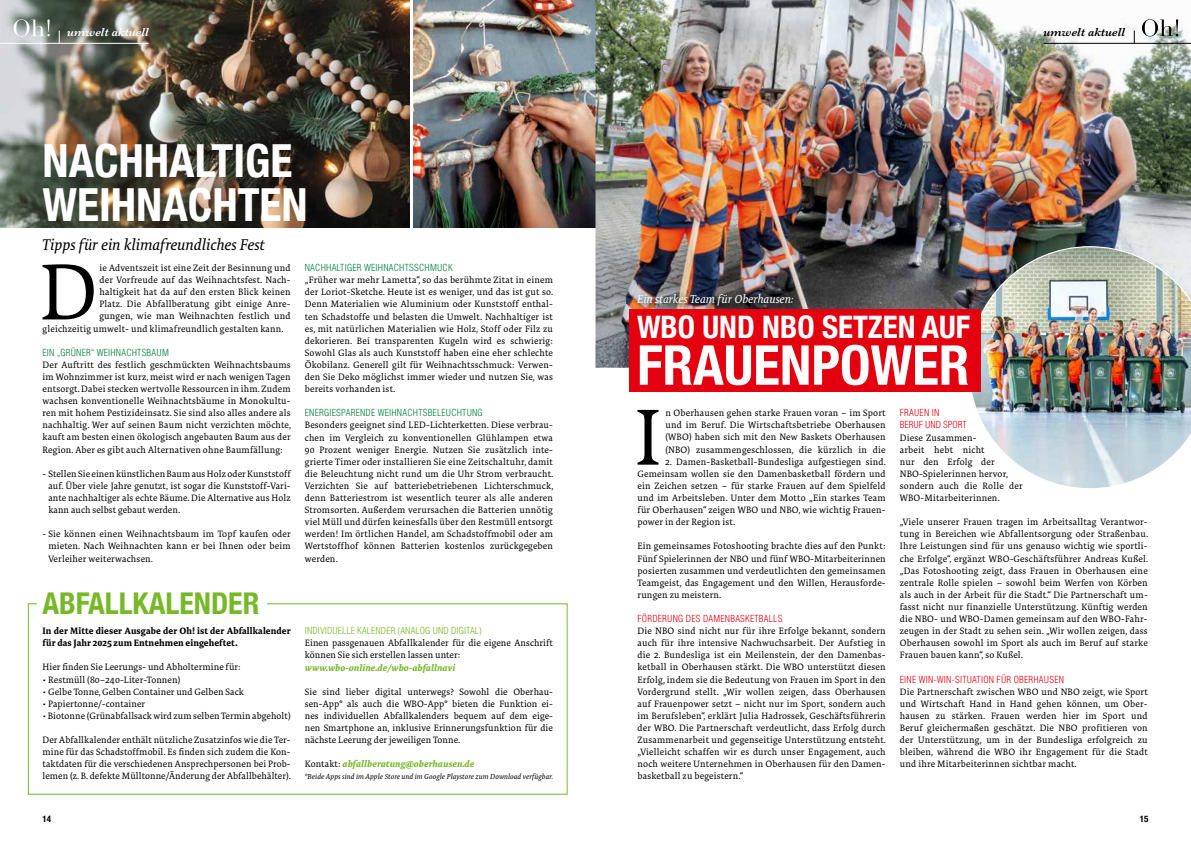
<style>
.page{position:relative;width:1191px;height:842px;background:#fff}
.page>*{position:absolute;margin:0;border:0;box-sizing:border-box;transform-origin:0 0}
.t1{font:81.7px "Tundra Pro";color:#000}
.t2{font:700 condensed 55px "Helvetica Neue";color:#fff}
.t3{font:700 condensed 45.6px/43.5px "Helvetica Neue";color:#fff}
.t4{font:700 condensed 31px "Helvetica Neue";color:#fff}
.t5{font:700 condensed 30px "Helvetica Neue";color:#76b828}
.t6{font:italic 16px "Tundra Pro";color:#000}
.t7{font:italic 12px "Tundra Pro";color:#fff}
.t8{font:italic 600 12px "Baskerville";color:#fff}
.t9{font:italic 600 12px "Baskerville";color:#000}
.t10{font:9.5px/12.1px "Tundra Pro";letter-spacing:.02em;color:#000;text-align:justify}
.t11{font:300 condensed 9.5px "Helvetica";letter-spacing:.02em;color:#008036}
.t12{font:700 9.5px/12.1px "Tundra Pro";letter-spacing:.01em;color:#000}
.t13{font:italic 700 9.5px "Tundra Pro";letter-spacing:.01em;color:#76b828}
.t14{font:300 condensed 9.5px "Helvetica";letter-spacing:.02em;color:#e3000f}
.t15{font:300 condensed 9.5px "Helvetica";letter-spacing:.01em;color:#76b828}
.t16{font:300 condensed 9.5px/12.1px "Helvetica";color:#e3000f}
.t17{font:700 condensed 9px "Helvetica Neue";color:#000}
.t18{font:italic 7.5px "Tundra Pro";letter-spacing:.01em;color:#000}
.s1{font-weight:400;font-style:normal;color:#000}
</style>
<div class="page">
<img style="left:413px;top:0;width:182px;height:227px">
<img style="left:0;top:0;width:410px;height:227px">
<div style="left:28px;top:603px;width:539px;height:192px;border:1px solid #76b828"></div>
<img style="left:595px;top:0;width:596px;height:368px">
<img style="left:634px;top:290px;width:166px;height:20px">
<img style="left:968px;top:246px;width:223px;height:242px">
<div style="left:629px;top:310px;width:352px;height:82px;background:#e3000f"></div>
<div style="left:37px;top:598px;width:230px;height:13px;background:#fff"></div>
<hr style="left:0;top:43px;width:148px;height:1px;background:#fff">
<svg style="left:59px;top:31px;width:1px;height:12px"></svg>
<svg style="left:14px;top:19px;width:36px;height:17px"></svg>
<hr style="left:1043px;top:43px;width:148px;height:1px;background:#000">
<svg style="left:1134px;top:31px;width:1px;height:12px"></svg>
<svg style="left:1142px;top:19px;width:36px;height:17px"></svg>
<p class="t8" style="left:67px;top:24px;width:83px">umwelt aktuell</p>
<p class="t9" style="left:1043px;top:24px;width:83px">umwelt aktuell</p>
<h3 class="t3" style="left:43px;top:136px;width:267px">NACHHALTIGE<br>WEIHNACHTEN</h3>
<h3 class="t6" style="left:43px;top:235px;width:224px">Tipps für ein klimafreundliches Fest</h3>
<h1 class="t1" style="left:40px;top:242px;width:60px">D</h1>
<p class="t10" style="left:99px;top:262px;width:193px">ie Adventszeit ist eine Zeit der Besinnung und</p>
<p class="t10" style="left:99px;top:274px;width:193px">der Vorfreude auf das Weihnachtsfest. Nach-</p>
<p class="t10" style="left:99px;top:286px;width:193px">haltigkeit hat da auf den ersten Blick keinen</p>
<p class="t10" style="left:99px;top:298px;width:193px">Platz. Die Abfallberatung gibt einige Anre-</p>
<p class="t10" style="left:99px;top:310px;width:193px">gungen, wie man Weihnachten festlich und</p>
<p class="t10" style="left:43px;top:322px;width:243px">gleichzeitig umwelt- und klimafreundlich gestalten kann.</p>
<p class="t11" style="left:43px;top:346px;width:128px">EIN „GRÜNER“ WEIHNACHTSBAUM</p>
<p class="t10" style="left:43px;top:359px;width:250px">Der Auftritt des festlich geschmückten Weihnachtsbaums im Wohnzimmer ist kurz, meist wird er nach wenigen Tagen entsorgt. Dabei stecken wertvolle Ressourcen in ihm. Zudem wachsen konventionelle Weihnachtsbäume in Monokultu&shy;ren mit hohem Pestizideinsatz. Sie sind also alles andere als nachhaltig. Wer auf seinen Baum nicht verzichten möchte, kauft am besten einen ökologisch angebauten Baum aus der Region. Aber es gibt auch Alternativen ohne Baumfällung:</p>
<p class="t10" style="left:48px;top:468px;width:244px;text-indent:-6px">- Stellen Sie einen künstlichen Baum aus Holz oder Kunststoff auf. Über viele Jahre genutzt, ist sogar die Kunststoff-Vari&shy;ante nachhaltiger als echte Bäume. Die Alternative aus Holz kann auch selbst gebaut werden.</p>
<p class="t10" style="left:48px;top:528px;width:244px;text-indent:-6px">- Sie können einen Weihnachtsbaum im Topf kaufen oder mieten. Nach Weihnachten kann er bei Ihnen oder beim Verleiher weiterwachsen.</p>
<h3 class="t5" style="left:43px;top:579px;width:218px">ABFALLKALENDER</h3>
<p class="t12" style="left:43px;top:625px;width:250px">In der Mitte dieser Ausgabe der Oh! ist der Abfallkalender für das Jahr 2025 zum Entnehmen eingeheftet.</p>
<p class="t10" style="left:43px;top:661px;width:200px">Hier finden Sie Leerungs- und Abholtermine für:</p>
<p class="t10" style="left:43px;top:673px;width:139px">• Restmüll (80–240-Liter-Tonnen)</p>
<p class="t10" style="left:43px;top:686px;width:203px">• Gelbe Tonne, Gelben Container und Gelben Sack</p>
<p class="t10" style="left:43px;top:698px;width:104px">• Papiertonne/-container</p>
<p class="t10" style="left:43px;top:710px;width:250px">• Biotonne (Grünabfallsack wird zum selben Termin abgeholt)</p>
<p class="t10" style="left:43px;top:734px;width:250px">Der Abfallkalender enthält nützliche Zusatzinfos wie die Ter&shy;mine für das Schadstoffmobil. Es finden sich zudem die Kon&shy;taktdaten für die verschiedenen Ansprechpersonen bei Prob&shy;lemen (z. B. defekte Mülltonne/Änderung der Abfallbehälter).</p>
<p class="t11" style="left:305px;top:262px;width:149px">NACHHALTIGER WEIHNACHTSSCHMUCK</p>
<p class="t10" style="left:305px;top:274px;width:250px">„Früher war mehr Lametta“, so das berühmte Zitat in einem der Loriot-Sketche. Heute ist es weniger, und das ist gut so.<br>Denn Materialien wie Aluminium oder Kunststoff enthal&shy;ten Schadstoffe und belasten die Umwelt. Nachhaltiger ist es, mit natürlichen Materialien wie Holz, Stoff oder Filz zu dekorieren. Bei transparenten Kugeln wird es schwierig:<br>Sowohl Glas als auch Kunststoff haben eine eher schlechte Ökobilanz. Generell gilt für Weihnachtsschmuck: Verwen&shy;den Sie Deko möglichst immer wieder und nutzen Sie, was bereits vorhanden ist.</p>
<p class="t11" style="left:305px;top:407px;width:180px">ENERGIESPARENDE WEIHNACHTSBELEUCHTUNG</p>
<p class="t10" style="left:305px;top:419px;width:250px">Besonders geeignet sind LED-Lichterketten. Diese verbrau&shy;chen im Vergleich zu konventionellen Glühlampen etwa 90 Prozent weniger Energie. Nutzen Sie zusätzlich inte&shy;grierte Timer oder installieren Sie eine Zeitschaltuhr, damit die Beleuchtung nicht rund um die Uhr Strom verbraucht.<br>Verzichten Sie auf batteriebetriebenen Lichterschmuck, denn Batteriestrom ist wesentlich teurer als alle anderen Stromsorten. Außerdem verursachen die Batterien unnötig viel Müll und dürfen keinesfalls über den Restmüll entsorgt werden! Im örtlichen Handel, am Schadstoffmobil oder am Wertstoffhof können Batterien kostenlos zurückgegeben werden.</p>
<p class="t15" style="left:305px;top:625px;width:179px">INDIVIDUELLE KALENDER (ANALOG UND DIGITAL)</p>
<p class="t10" style="left:305px;top:637px;width:250px">Einen passgenauen Abfallkalender für die eigene Anschrift können Sie sich erstellen lassen unter:</p>
<p class="t13" style="left:305px;top:661px;width:152px">www.wbo-online.de/wbo-abfallnavi</p>
<p class="t10" style="left:305px;top:686px;width:250px">Sie sind lieber digital unterwegs? Sowohl die Oberhau&shy;sen-App* als auch die WBO-App* bieten die Funktion ei&shy;nes individuellen Abfallkalenders bequem auf dem eige&shy;nen Smartphone an, inklusive Erinnerungsfunktion für die nächste Leerung der jeweiligen Tonne.</p>
<p class="t13" style="left:305px;top:758px;width:171px"><span class="s1">Kontakt:</span> abfallberatung@oberhausen.de</p>
<p class="t18" style="left:305px;top:772px;width:250px">*Beide Apps sind im Apple Store und im Google Playstore zum Download verfügbar.</p>
<p class="t17" style="left:43px;top:811px;width:10px">14</p>
<p class="t7" style="left:637px;top:291px;width:158px">Ein starkes Team für Oberhausen:</p>
<h3 class="t4" style="left:637px;top:301px;width:334px">WBO UND NBO SETZEN AUF</h3>
<h2 class="t2" style="left:637px;top:319px;width:334px">FRAUENPOWER</h2>
<h1 class="t1" style="left:634px;top:387px;width:28px">I</h1>
<p class="t10" style="left:665px;top:407px;width:222px">n Oberhausen gehen starke Frauen voran – im Sport und im Beruf. Die Wirtschaftsbetriebe Oberhausen (WBO) haben sich mit den New Baskets Oberhausen (NBO) zusammengeschlossen, die kürzlich in die</p>
<p class="t10" style="left:637px;top:456px;width:250px;text-indent:28px">2. Damen-Basketball-Bundesliga aufgestiegen sind.<br>Gemeinsam wollen sie den Damenbasketball fördern und ein Zeichen setzen – für starke Frauen auf dem Spielfeld und im Arbeitsleben. Unter dem Motto „Ein starkes Team für Oberhausen“ zeigen WBO und NBO, wie wichtig Frauen&shy;power in der Region ist.</p>
<p class="t10" style="left:637px;top:540px;width:250px">Ein gemeinsames Fotoshooting brachte dies auf den Punkt:<br>Fünf Spielerinnen der NBO und fünf WBO-Mitarbeiterinnen posierten zusammen und verdeutlichten den gemeinsamen Teamgeist, das Engagement und den Willen, Herausforde&shy;rungen zu meistern.</p>
<p class="t14" style="left:637px;top:613px;width:146px">FÖRDERUNG DES DAMENBASKETBALLS</p>
<p class="t10" style="left:637px;top:625px;width:250px">Die NBO sind nicht nur für ihre Erfolge bekannt, sondern auch für ihre intensive Nachwuchsarbeit. Der Aufstieg in die 2. Bundesliga ist ein Meilenstein, der den Damenbas&shy;ketball in Oberhausen stärkt. Die WBO unterstützt diesen Erfolg, indem sie die Bedeutung von Frauen im Sport in den Vordergrund stellt. „Wir wollen zeigen, dass Oberhausen auf Frauenpower setzt – nicht nur im Sport, sondern auch im Berufsleben“, erklärt Julia Hadrossek, Geschäftsführerin der WBO. Die Partnerschaft verdeutlicht, dass Erfolg durch Zusammenarbeit und gegenseitige Unterstützung entsteht. „Vielleicht schaffen wir es durch unser Engagement, auch noch weitere Unternehmen in Oberhausen für den Damen&shy;basketball zu begeistern.“</p>
<p class="t16" style="left:900px;top:407px;width:68px">FRAUEN IN<br>BERUF UND SPORT</p>
<p class="t10" style="left:900px;top:431px;width:124px;text-align:left">Diese Zusammen-<br>arbeit hebt nicht<br>nur den Erfolg der<br>NBO-Spielerinnen hervor, sondern auch die Rolle der<br>WBO-Mitarbeiterinnen.</p>
<p class="t10" style="left:900px;top:516px;width:250px">„Viele unserer Frauen tragen im Arbeitsalltag Verantwor&shy;tung in Bereichen wie Abfallentsorgung oder Straßenbau.<br>Ihre Leistungen sind für uns genauso wichtig wie sportli&shy;che Erfolge“, ergänzt WBO-Geschäftsführer Andreas Kußel. „Das Fotoshooting zeigt, dass Frauen in Oberhausen eine zentrale Rolle spielen – sowohl beim Werfen von Körben als auch in der Arbeit für die Stadt.“ Die Partnerschaft um&shy;fasst nicht nur finanzielle Unterstützung. Künftig werden die NBO- und WBO-Damen gemeinsam auf den WBO-Fahr&shy;zeugen in der Stadt zu sehen sein. „Wir wollen zeigen, dass Oberhausen sowohl im Sport als auch im Beruf auf starke Frauen bauen kann“, so Kußel.</p>
<p class="t14" style="left:900px;top:673px;width:166px">EINE WIN-WIN-SITUATION FÜR OBERHAUSEN</p>
<p class="t10" style="left:900px;top:686px;width:249px">Die Partnerschaft zwischen WBO und NBO zeigt, wie Sport und Wirtschaft Hand in Hand gehen können, um Ober&shy;hausen zu stärken. Frauen werden hier im Sport und Beruf gleichermaßen geschätzt. Die NBO profitieren von der Unterstützung, um in der Bundesliga erfolgreich zu bleiben, während die WBO ihr Engagement für die Stadt und ihre Mitarbeiterinnen sichtbar macht.</p>
<p class="t17" style="left:1139px;top:811px;width:10px">15</p>
</div>
